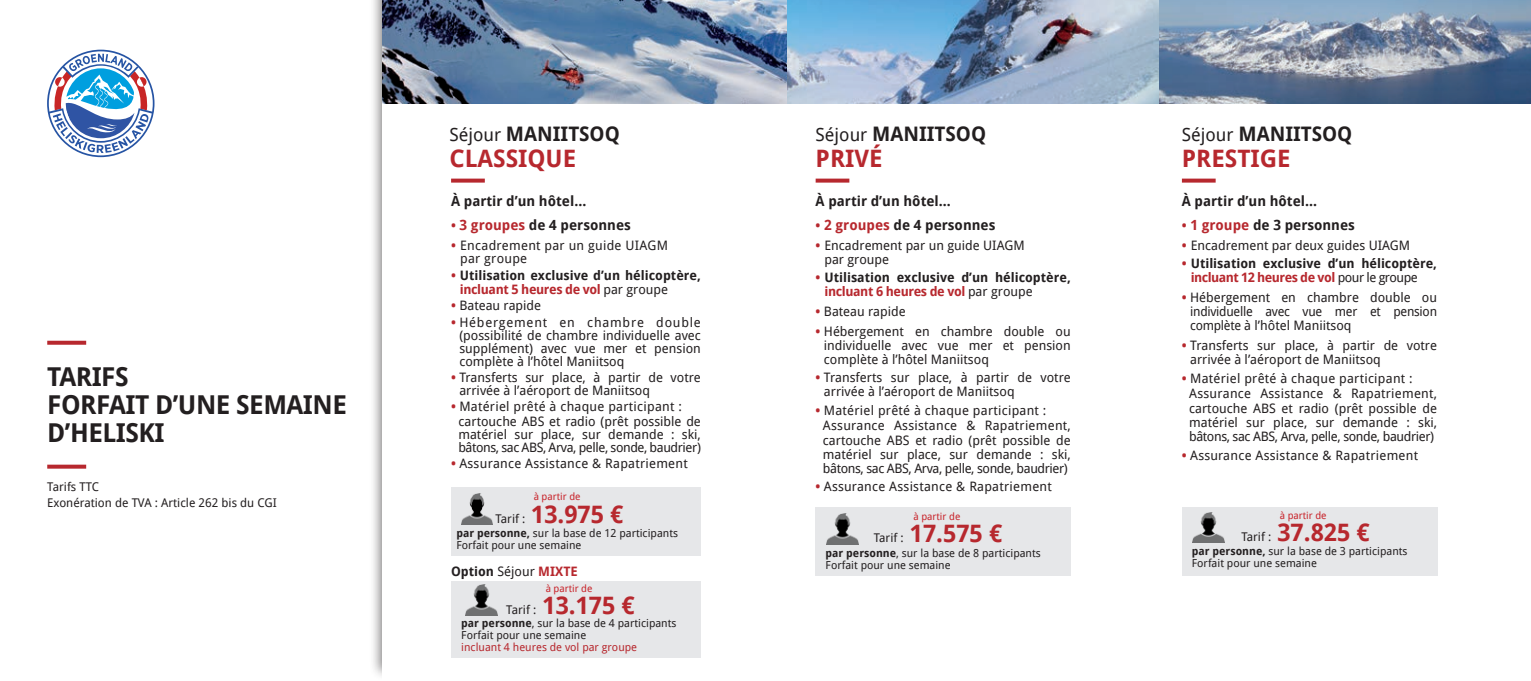
<style>
.page{position:relative;width:1531px;height:681px;background:#fff}
.page>*{position:absolute;margin:0;border:0;box-sizing:border-box;transform-origin:0 0}
.t1{font:700 26px/28px "Droid Sans";letter-spacing:-.02em;color:#231f20}
.t2{font:700 24px "Droid Sans";color:#b7282e}
.t3{font:700 20px "Droid Sans";color:#231f20}
.t4{font:700 14px "Droid Sans";color:#231f20}
.t5{font:13px/14px "Droid Sans";color:#231f20;text-align:justify}
.t6{font:13px/13px "Droid Sans";letter-spacing:.02em;color:#231f20}
.t7{font:700 13px/14px "Droid Sans";color:#231f20}
.t8{font:12px "Droid Sans";color:#231f20}
.t9{font:11px/12px "Droid Sans";color:#231f20}
.t10{font:10px "Droid Sans";color:#c8242b}
.s1{font-weight:400;font-size:18px}
.s2{font-size:13px;color:#b7282e}
.s3{color:#b7282e}
.s4{font-weight:700;color:#b7282e}
.s5{font-weight:400}
.s6{font-weight:400;font-size:12px;color:#231f20}
.s7{font-weight:700}
</style>
<div class="page">
<img style="left:786px;top:0;width:745px;height:103px">
<img style="left:382px;top:0;width:404px;height:103px">
<svg style="left:47px;top:340px;width:39px;height:4px"></svg>
<svg style="left:47px;top:464px;width:39px;height:4px"></svg>
<div style="left:451px;top:487px;width:250px;height:68px;background:#e6e7e9"></div>
<div style="left:451px;top:581px;width:250px;height:76px;background:#e6e7e9"></div>
<svg style="left:451px;top:178px;width:34px;height:4px"></svg>
<svg style="left:815px;top:178px;width:34px;height:4px"></svg>
<svg style="left:1182px;top:178px;width:33px;height:4px"></svg>
<div style="left:815px;top:507px;width:256px;height:68px;background:#e6e7e9"></div>
<img style="left:827px;top:513px;width:31px;height:31px">
<div style="left:1182px;top:507px;width:255px;height:68px;background:#e6e7e9"></div>
<img style="left:1193px;top:512px;width:31px;height:30px">
<img style="left:465px;top:584px;width:32px;height:31px">
<img style="left:461px;top:493px;width:32px;height:31px">
<svg style="left:47px;top:50px;width:107px;height:107px"></svg>
<p class="t1" style="left:47px;top:361px;width:301px">TARIFS<br>FORFAIT D’UNE SEMAINE<br>D’HELISKI</p>
<p class="t8" style="left:47px;top:478px;width:53px">Tarifs TTC</p>
<p class="t8" style="left:47px;top:494px;width:231px">Exonération de TVA : Article 262 bis du CGI</p>
<p class="t3" style="left:449px;top:119px;width:172px"><span class="s1">Séjour</span> MANIITSOQ</p>
<p class="t2" style="left:449px;top:141px;width:128px">CLASSIQUE</p>
<p class="t4" style="left:451px;top:191px;width:137px">À partir d’un hôtel…</p>
<p class="t4" style="left:451px;top:215px;width:181px"><span class="s2">•</span> <span class="s3">3 groupes</span> de 4 personnes</p>
<p class="t6" style="left:460px;top:238px;width:209px;text-indent:-9px"><span class="s4">•</span> Encadrement par un guide UIAGM par groupe</p>
<p class="t7" style="left:460px;top:268px;width:242px;text-indent:-9px"><span class="s3">•</span> Utilisation exclusive d’un hélicoptère, <span class="s3">incluant 5 heures de vol</span> <span class="s5">par groupe</span></p>
<p class="t5" style="left:451px;top:298px;width:92px"><span class="s4">•</span> Bateau rapide</p>
<p class="t5" style="left:459px;top:315px;width:243px;line-height:13px;text-indent:-8px"><span class="s4">•</span> Hébergement en chambre double (possibilité de chambre individuelle avec supplément) avec vue mer et pension complète à l’hôtel Maniitsoq</p>
<p class="t5" style="left:459px;top:370px;width:243px;line-height:13px;text-indent:-8px"><span class="s4">•</span> Transferts sur place, à partir de votre arrivée à l’aéroport de Maniitsoq</p>
<p class="t6" style="left:451px;top:399px;width:232px"><span class="s4">•</span> Matériel prêté à chaque participant :</p>
<p class="t5" style="left:458px;top:414px;width:244px;line-height:13px">cartouche ABS et radio (prêt possible de matériel sur place, sur demande : ski, bâtons, sac ABS, Arva, pelle, sonde, baudrier)</p>
<p class="t6" style="left:451px;top:456px;width:238px"><span class="s4">•</span> Assurance Assistance &amp; Rapatriement</p>
<p class="t10" style="left:534px;top:489px;width:48px">à partir de</p>
<p class="t2" style="left:495px;top:496px;width:130px"><span class="s6">Tarif :</span> 13.975 €</p>
<p class="t9" style="left:456px;top:526px;width:223px"><span class="s7">par personne,</span> sur la base de 12 participants<br>Forfait pour une semaine</p>
<p class="t7" style="left:451px;top:564px;width:128px">Option <span class="s5">Séjour</span> <span class="s3">MIXTE</span></p>
<p class="t10" style="left:546px;top:581px;width:48px">à partir de</p>
<p class="t2" style="left:506px;top:588px;width:130px"><span class="s6">Tarif :</span> 13.175 €</p>
<p class="t9" style="left:461px;top:616px;width:217px"><span class="s7">par personne</span>, sur la base de 4 participants<br>Forfait pour une semaine<br><span class="s3">incluant 4 heures de vol par groupe</span></p>
<p class="t3" style="left:815px;top:119px;width:172px"><span class="s1">Séjour</span> MANIITSOQ</p>
<p class="t2" style="left:815px;top:141px;width:68px">PRIVÉ</p>
<p class="t4" style="left:815px;top:191px;width:137px">À partir d’un hôtel…</p>
<p class="t4" style="left:815px;top:215px;width:181px"><span class="s2">•</span> <span class="s3">2 groupes</span> de 4 personnes</p>
<p class="t5" style="left:824px;top:238px;width:202px;text-indent:-9px"><span class="s4">•</span> Encadrement par un guide UIAGM par groupe</p>
<p class="t7" style="left:824px;top:270px;width:248px;text-indent:-9px"><span class="s3">•</span> Utilisation exclusive d’un hélicoptère, <span class="s3">incluant 6 heures de vol</span> <span class="s5">par groupe</span></p>
<p class="t5" style="left:816px;top:304px;width:92px"><span class="s4">•</span> Bateau rapide</p>
<p class="t5" style="left:824px;top:323px;width:248px;text-indent:-8px"><span class="s4">•</span> Hébergement en chambre double ou individuelle avec vue mer et pension complète à l’hôtel Maniitsoq</p>
<p class="t5" style="left:824px;top:369px;width:248px;text-indent:-8px"><span class="s4">•</span> Transferts sur place, à partir de votre arrivée à l’aéroport de Maniitsoq</p>
<p class="t6" style="left:815px;top:403px;width:232px"><span class="s4">•</span> Matériel prêté à chaque participant :</p>
<p class="t5" style="left:823px;top:418px;width:249px">Assurance Assistance &amp; Rapatriement, cartouche ABS et radio (prêt possible de matériel sur place, sur demande : ski, bâtons, sac ABS, Arva, pelle, sonde, baudrier)</p>
<p class="t6" style="left:815px;top:478px;width:238px"><span class="s4">•</span> Assurance Assistance &amp; Rapatriement</p>
<p class="t10" style="left:913px;top:509px;width:48px">à partir de</p>
<p class="t2" style="left:874px;top:516px;width:130px"><span class="s6">Tarif :</span> 17.575 €</p>
<p class="t9" style="left:825px;top:546px;width:217px"><span class="s7">par personne</span>, sur la base de 8 participants<br>Forfait pour une semaine</p>
<p class="t3" style="left:1182px;top:119px;width:172px"><span class="s1">Séjour</span> MANIITSOQ</p>
<p class="t2" style="left:1182px;top:141px;width:110px">PRESTIGE</p>
<p class="t4" style="left:1182px;top:191px;width:137px">À partir d’un hôtel…</p>
<p class="t4" style="left:1182px;top:215px;width:175px"><span class="s2">•</span> <span class="s3">1 groupe</span> de 3 personnes</p>
<p class="t5" style="left:1182px;top:238px;width:230px"><span class="s4">•</span> Encadrement par deux guides UIAGM</p>
<p class="t7" style="left:1190px;top:256px;width:248px;text-indent:-9px"><span class="s3">•</span> Utilisation exclusive d’un hélicoptère, <span class="s3">incluant 12 heures de vol</span> <span class="s5">pour le groupe</span></p>
<p class="t5" style="left:1190px;top:290px;width:248px;text-indent:-8px"><span class="s4">•</span> Hébergement en chambre double ou individuelle avec vue mer et pension complète à l’hôtel Maniitsoq</p>
<p class="t5" style="left:1190px;top:337px;width:248px;text-indent:-8px"><span class="s4">•</span> Transferts sur place, à partir de votre arrivée à l’aéroport de Maniitsoq</p>
<p class="t6" style="left:1182px;top:371px;width:232px"><span class="s4">•</span> Matériel prêté à chaque participant :</p>
<p class="t5" style="left:1189px;top:386px;width:249px">Assurance Assistance &amp; Rapatriement, cartouche ABS et radio (prêt possible de matériel sur place, sur demande : ski, bâtons, sac ABS, Arva, pelle, sonde, baudrier)</p>
<p class="t6" style="left:1182px;top:448px;width:238px"><span class="s4">•</span> Assurance Assistance &amp; Rapatriement</p>
<p class="t10" style="left:1280px;top:508px;width:48px">à partir de</p>
<p class="t2" style="left:1241px;top:514px;width:130px"><span class="s6">Tarif :</span> 37.825 €</p>
<p class="t9" style="left:1192px;top:545px;width:217px"><span class="s7">par personne,</span> sur la base de 3 participants<br>Forfait pour une semaine</p>
</div>
